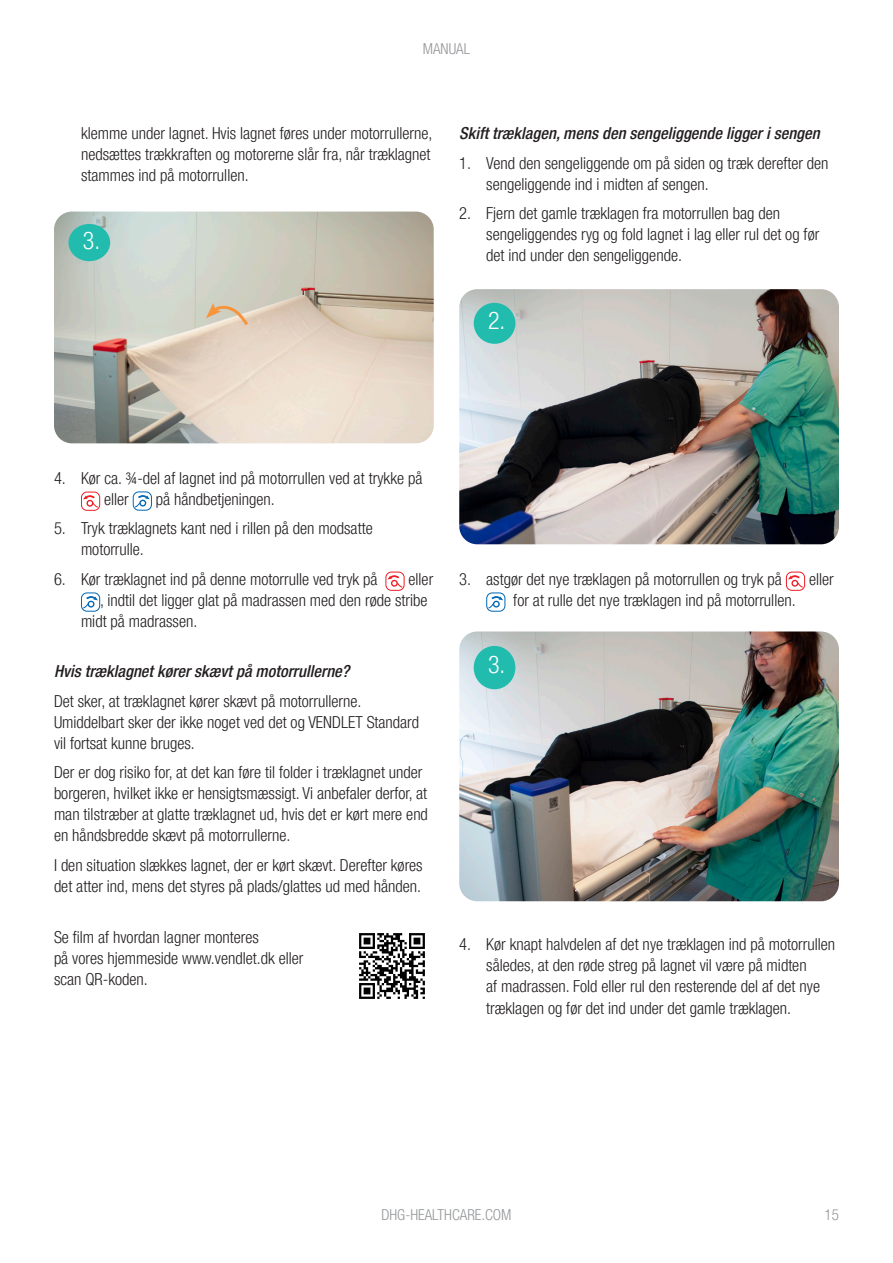
<style>
.page{position:relative;width:893px;height:1263px;background:#fff}
.page>*{position:absolute;margin:0;border:0;box-sizing:border-box;transform-origin:0 0}
.Brødtekst{font:300 condensed 24px "Helvetica Neue LT Pro";color:#fff}
.Body_copy{font:300 condensed 16.5px/21px "Helvetica Neue LT Pro";color:#231f20}
.Body_copy-2{font:italic 500 condensed 16.5px "Helvetica Neue LT Pro";color:#231f20}
.t1{font:300 condensed 15px "Helvetica Neue LT Pro";color:#939598}
</style>
<div class="page">
<div style="left:81px;top:492px;width:19px;height:19px;border:1px solid #ee1d23;border-radius:6px"></div>
<svg style="left:83px;top:494px;width:15px;height:14px"></svg>
<div style="left:133px;top:491px;width:19px;height:20px;border:1px solid #0166b3;border-radius:6px"></div>
<svg style="left:134px;top:494px;width:16px;height:14px"></svg>
<div style="left:385px;top:572px;width:20px;height:19px;border:1px solid #ee1d23;border-radius:6px"></div>
<svg style="left:387px;top:574px;width:16px;height:14px"></svg>
<div style="left:81px;top:592px;width:19px;height:20px;border:1px solid #0166b3;border-radius:6px"></div>
<svg style="left:83px;top:595px;width:15px;height:14px"></svg>
<div style="left:786px;top:572px;width:19px;height:19px;border:1px solid #ee1d23;border-radius:6px"></div>
<svg style="left:788px;top:574px;width:15px;height:14px"></svg>
<div style="left:486px;top:592px;width:19px;height:20px;border:1px solid #0166b3;border-radius:6px"></div>
<svg style="left:488px;top:595px;width:15px;height:14px"></svg>
<img style="left:54px;top:212px;width:380px;height:231px">
<div style="left:68px;top:224px;width:42px;height:37px;background:#22bcae;border-radius:50%"></div>
<svg style="left:206px;top:303px;width:45px;height:25px"></svg>
<img style="left:359px;top:933px;width:66px;height:66px">
<img style="left:459px;top:289px;width:380px;height:255px">
<div style="left:474px;top:303px;width:41px;height:41px;background:#22bcae;border-radius:50%"></div>
<img style="left:459px;top:631px;width:380px;height:270px">
<div style="left:474px;top:646px;width:41px;height:43px;background:#22bcae;border-radius:50%"></div>
<p class="t1" style="left:423px;top:40px;width:49px">MANUAL</p>
<p class="Body_copy" style="left:81px;top:123px;width:353px;text-align:justify">klemme under lagnet. Hvis lagnet føres under motorrullerne, nedsættes trækkraften og motorerne slår fra, når træklagnet stammes ind på motorrullen.</p>
<p class="Brødtekst" style="left:83px;top:226px;width:19px">3.</p>
<p class="Body_copy-2" style="left:459px;top:123px;width:362px">Skift træklagen, mens den sengeliggende ligger i sengen</p>
<p class="Body_copy" style="left:486px;top:152px;width:344px;text-indent:-27px">1. Vend den sengeliggende om på siden og træk derefter den sengeliggende ind i midten af sengen.</p>
<p class="Body_copy" style="left:486px;top:203px;width:334px;text-indent:-27px">2. Fjern det gamle træklagen fra motorrullen bag den sengeliggendes ryg og fold lagnet i lag eller rul det og før det ind under den sengeliggende.</p>
<p class="Brødtekst" style="left:488px;top:307px;width:19px">2.</p>
<p class="Body_copy" style="left:104px;top:467px;width:320px;text-indent:-50px">4. Kør ca. ¾-del af lagnet ind på motorrullen ved at trykke på eller</p>
<p class="Body_copy" style="left:156px;top:488px;width:121px">på håndbetjeningen.</p>
<p class="Body_copy" style="left:81px;top:518px;width:293px;text-indent:-27px">5. Tryk træklagnets kant ned i rillen på den modsatte motorrulle.</p>
<p class="Body_copy" style="left:54px;top:568px;width:325px">6. Kør træklagnet ind på denne motorrulle ved tryk på</p>
<p class="Body_copy" style="left:409px;top:568px;width:26px">eller</p>
<p class="Body_copy" style="left:100px;top:589px;width:329px">, indtil det ligger glat på madrassen med den røde stribe</p>
<p class="Body_copy" style="left:81px;top:610px;width:118px">midt på madrassen.</p>
<p class="Body_copy-2" style="left:54px;top:661px;width:297px">Hvis træklagnet kører skævt på motorrullerne?</p>
<p class="Body_copy" style="left:54px;top:690px;width:367px">Det sker, at træklagnet kører skævt på motorrullerne.<br>Umiddelbart sker der ikke noget ved det og VENDLET Standard vil fortsat kunne bruges.</p>
<p class="Body_copy" style="left:54px;top:762px;width:375px">Der er dog risiko for, at det kan føre til folder i træklagnet under borgeren, hvilket ikke er hensigtsmæssigt. Vi anbefaler derfor, at man tilstræber at glatte træklagnet ud, hvis det er kørt mere end en håndsbredde skævt på motorrullerne.</p>
<p class="Body_copy" style="left:54px;top:854px;width:370px">I den situation slækkes lagnet, der er kørt skævt. Derefter køres det atter ind, mens det styres på plads/glattes ud med hånden.</p>
<p class="Body_copy" style="left:54px;top:926px;width:251px">Se film af hvordan lagner monteres<br>på vores hjemmeside www.vendlet.dk eller scan QR-koden.</p>
<p class="Body_copy" style="left:459px;top:568px;width:324px">3. astgør det nye træklagen på motorrullen og tryk på</p>
<p class="Body_copy" style="left:809px;top:568px;width:26px">eller</p>
<p class="Body_copy" style="left:513px;top:589px;width:284px">for at rulle det nye træklagen ind på motorrullen.</p>
<p class="Brødtekst" style="left:488px;top:650px;width:19px">3.</p>
<p class="Body_copy" style="left:486px;top:934px;width:350px;text-indent:-27px">4. Kør knapt halvdelen af det nye træklagen ind på motorrullen således, at den røde streg på lagnet vil være på midten<br>af madrassen. Fold eller rul den resterende del af det nye træklagen og før det ind under det gamle træklagen.</p>
<p class="t1" style="left:381px;top:1205px;width:132px">DHG-HEALTHCARE.COM</p>
<p class="t1" style="left:825px;top:1205px;width:16px">15</p>
</div>
